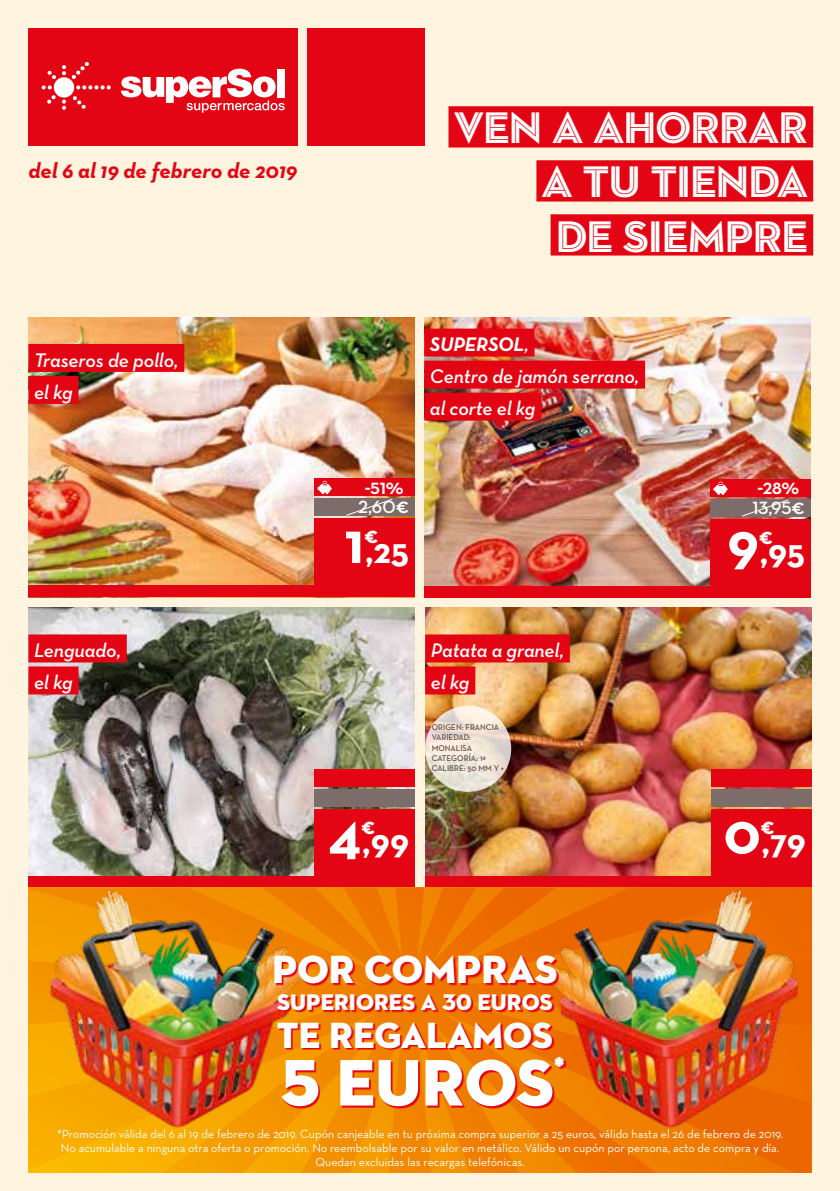
<style>
.page{position:relative;width:840px;height:1191px;background:#fff}
.page>*{position:absolute;margin:0;border:0;box-sizing:border-box;transform-origin:0 0}
.t1{font:66.8px "Neutraface 2 Display Titling";color:#fff}
.t2{font:700 60px "Neutra Text";color:#fff}
.t3{font:45px/54px "Neutraface 2 Display Inline";letter-spacing:-.005em;color:#fff;text-align:right}
.t4{font:40px "Neutraface 2 Display Titling";color:#fff}
.t5{font:37.2px "Neutraface 2 Display Titling";color:#fff}
.t6{font:700 36px "Neutra Text";letter-spacing:-.01em;color:#fff}
.t7{font:29.4px "Neutraface 2 Display Titling";color:#fff}
.t8{font:700 23.4px "Neutra Text";color:#fff}
.t9{font:23px "Neutraface 2 Display Titling";color:#fff}
.t10{font:italic 700 22px "Neutra Text";color:#e30514}
.t11{font:22px "Neutra Text Demi SC";color:#fff}
.t12{font:italic 600 20px/32px "Neutra Text";letter-spacing:-.005em;color:#fff}
.t13{font:18px "Neutra Text Demi Alt";color:#fff}
.t14{font:12px/14px "Neutra Text";color:#fff;text-align:center}
.t15{font:600 8.4px/10.2px "Neutra Text";color:#62514e;scale:.95 1}
.s1{font-weight:700}
.s2{font-family:"Neutra Text";font-weight:600;font-size:22px}
.s3{font-size:34.2px}
</style>
<div class="page">
<div style="left:0;top:0;width:839px;height:1191px;background:#fff4df"></div>
<div style="left:28px;top:29px;width:270px;height:117px;background:#e30514"></div>
<div style="left:307px;top:29px;width:118px;height:117px;background:#e30514"></div>
<svg style="left:121px;top:69px;width:163px;height:44px"></svg>
<div style="left:54px;top:77px;width:20px;height:21px;background:#fff;border-radius:50%"></div>
<svg style="left:42px;top:85px;width:10px;height:4px"></svg>
<svg style="left:62px;top:65px;width:4px;height:10px"></svg>
<svg style="left:62px;top:100px;width:4px;height:10px"></svg>
<svg style="left:73px;top:96px;width:13px;height:13px"></svg>
<svg style="left:47px;top:71px;width:9px;height:8px"></svg>
<svg style="left:72px;top:62px;width:17px;height:17px"></svg>
<svg style="left:47px;top:95px;width:9px;height:9px"></svg>
<svg style="left:76px;top:85px;width:35px;height:4px"></svg>
<div style="left:448px;top:106px;width:364px;height:41px;background:#e30514"></div>
<div style="left:536px;top:160px;width:276px;height:41px;background:#e30514"></div>
<div style="left:550px;top:214px;width:262px;height:41px;background:#e30514"></div>
<img style="left:28px;top:317px;width:386px;height:268px">
<div style="left:28px;top:585px;width:386px;height:12px;background:#e30514"></div>
<div style="left:28px;top:344px;width:156px;height:28px;background:#e30514"></div>
<div style="left:28px;top:376px;width:50px;height:28px;background:#e30514"></div>
<div style="left:314px;top:499px;width:100px;height:17px;background:#7c6d6a"></div>
<svg style="left:345px;top:498px;width:48px;height:18px"></svg>
<div style="left:314px;top:478px;width:100px;height:18px;background:#e30514"></div>
<svg style="left:317px;top:481px;width:15px;height:13px"></svg>
<div style="left:314px;top:518px;width:100px;height:67px;background:#e30514"></div>
<img style="left:28px;top:607px;width:386px;height:268px">
<div style="left:28px;top:875px;width:386px;height:12px;background:#e30514"></div>
<div style="left:28px;top:634px;width:99px;height:28px;background:#e30514"></div>
<div style="left:28px;top:666px;width:50px;height:28px;background:#e30514"></div>
<div style="left:314px;top:789px;width:100px;height:17px;background:#7c6d6a"></div>
<div style="left:314px;top:769px;width:100px;height:17px;background:#e30514"></div>
<div style="left:314px;top:809px;width:100px;height:67px;background:#e30514"></div>
<img style="left:424px;top:317px;width:386px;height:269px">
<div style="left:424px;top:586px;width:386px;height:12px;background:#e30514"></div>
<div style="left:424px;top:328px;width:110px;height:28px;background:#e30514"></div>
<div style="left:424px;top:360px;width:220px;height:28px;background:#e30514"></div>
<div style="left:424px;top:392px;width:117px;height:28px;background:#e30514"></div>
<div style="left:709px;top:499px;width:101px;height:17px;background:#7c6d6a"></div>
<svg style="left:740px;top:499px;width:49px;height:18px"></svg>
<div style="left:709px;top:479px;width:101px;height:17px;background:#e30514"></div>
<svg style="left:713px;top:481px;width:14px;height:14px"></svg>
<div style="left:709px;top:519px;width:101px;height:67px;background:#e30514"></div>
<img style="left:425px;top:607px;width:386px;height:268px">
<div style="left:425px;top:875px;width:386px;height:12px;background:#e30514"></div>
<div style="left:425px;top:634px;width:144px;height:28px;background:#e30514"></div>
<div style="left:425px;top:666px;width:50px;height:28px;background:#e30514"></div>
<svg style="left:425px;top:706px;width:86px;height:86px"></svg>
<div style="left:710px;top:789px;width:101px;height:17px;background:#7c6d6a"></div>
<div style="left:710px;top:769px;width:101px;height:17px;background:#e30514"></div>
<div style="left:710px;top:809px;width:101px;height:67px;background:#e30514"></div>
<svg style="left:29px;top:887px;width:781px;height:285px;background:#f18800"></svg>
<img style="left:37px;top:887px;width:277px;height:252px">
<img style="left:534px;top:887px;width:276px;height:252px">
<svg style="left:276px;top:957px;width:290px;height:151px;background:#ea5108"></svg>
<h3 class="t10" style="left:28px;top:157px;width:270px">del 6 al 19 de febrero de 2019</h3>
<h3 class="t3" style="left:454px;top:101px;width:355px">VEN A AHORRAR<br>A TU TIENDA<br>DE SIEMPRE</h3>
<h3 class="t12" style="left:34px;top:343px;width:146px">Traseros de pollo, el kg</h3>
<h3 class="t12" style="left:34px;top:634px;width:88px">Lenguado, el kg</h3>
<h3 class="t12" style="left:429px;top:328px;width:211px"><span class="s1">SUPERSOL</span>,<br>Centro de jamón serrano, al corte el kg</h3>
<h3 class="t11" style="left:364px;top:473px;width:41px">-51%</h3>
<h3 class="t11" style="left:756px;top:473px;width:44px">-28%</h3>
<h3 class="t13" style="left:358px;top:496px;width:52px">2,60<span class="s2">€</span></h3>
<h3 class="t13" style="left:752px;top:496px;width:54px">13,95<span class="s2">€</span></h3>
<h2 class="t2" style="left:344px;top:505px;width:21px">1</h2>
<h3 class="t8" style="left:364px;top:520px;width:15px">€</h3>
<h3 class="t6" style="left:365px;top:528px;width:46px"><span class="s3">,</span>25</h3>
<h2 class="t2" style="left:726px;top:506px;width:33px">9</h2>
<h3 class="t8" style="left:758px;top:521px;width:15px">€</h3>
<h3 class="t6" style="left:759px;top:529px;width:47px"><span class="s3">,</span>95</h3>
<h3 class="t12" style="left:430px;top:634px;width:135px">Patata a granel, el kg</h3>
<p class="t15" style="left:431px;top:722px;width:78px">ORIGEN: FRANCIA<br>VARIEDAD:<br>MONALISA<br>CATEGORÍA: 1ª<br>CALIBRE: 50 MM Y +</p>
<h2 class="t2" style="left:328px;top:795px;width:35px">4</h2>
<h3 class="t8" style="left:361px;top:811px;width:15px">€</h3>
<h3 class="t6" style="left:362px;top:819px;width:48px"><span class="s3">,</span>99</h3>
<h2 class="t2" style="left:723px;top:795px;width:39px">0</h2>
<h3 class="t8" style="left:760px;top:811px;width:15px">€</h3>
<h3 class="t6" style="left:761px;top:819px;width:46px"><span class="s3">,</span>79</h3>
<h3 class="t4" style="left:272px;top:944px;width:287px">POR COMPRAS</h3>
<h3 class="t9" style="left:277px;top:988px;width:277px">SUPERIORES A 30 EUROS</h3>
<h3 class="t5" style="left:277px;top:1011px;width:277px">TE REGALAMOS</h3>
<h1 class="t1" style="left:281px;top:1041px;width:274px">5 EUROS</h1>
<h3 class="t7" style="left:553px;top:1048px;width:13px">*</h3>
<p class="t14" style="left:57px;top:1126px;width:726px">*Promoción válida del 6 al 19 de febrero de 2019. Cupón canjeable en tu próxima compra superior a 25 euros, válido hasta el 26 de febrero de 2019.<br>No acumulable a ninguna otra oferta o promoción. No reembolsable por su valor en metálico. Válido un cupón por persona, acto de compra y día.<br>Quedan excluidas las recargas telefónicas.</p>
</div>
